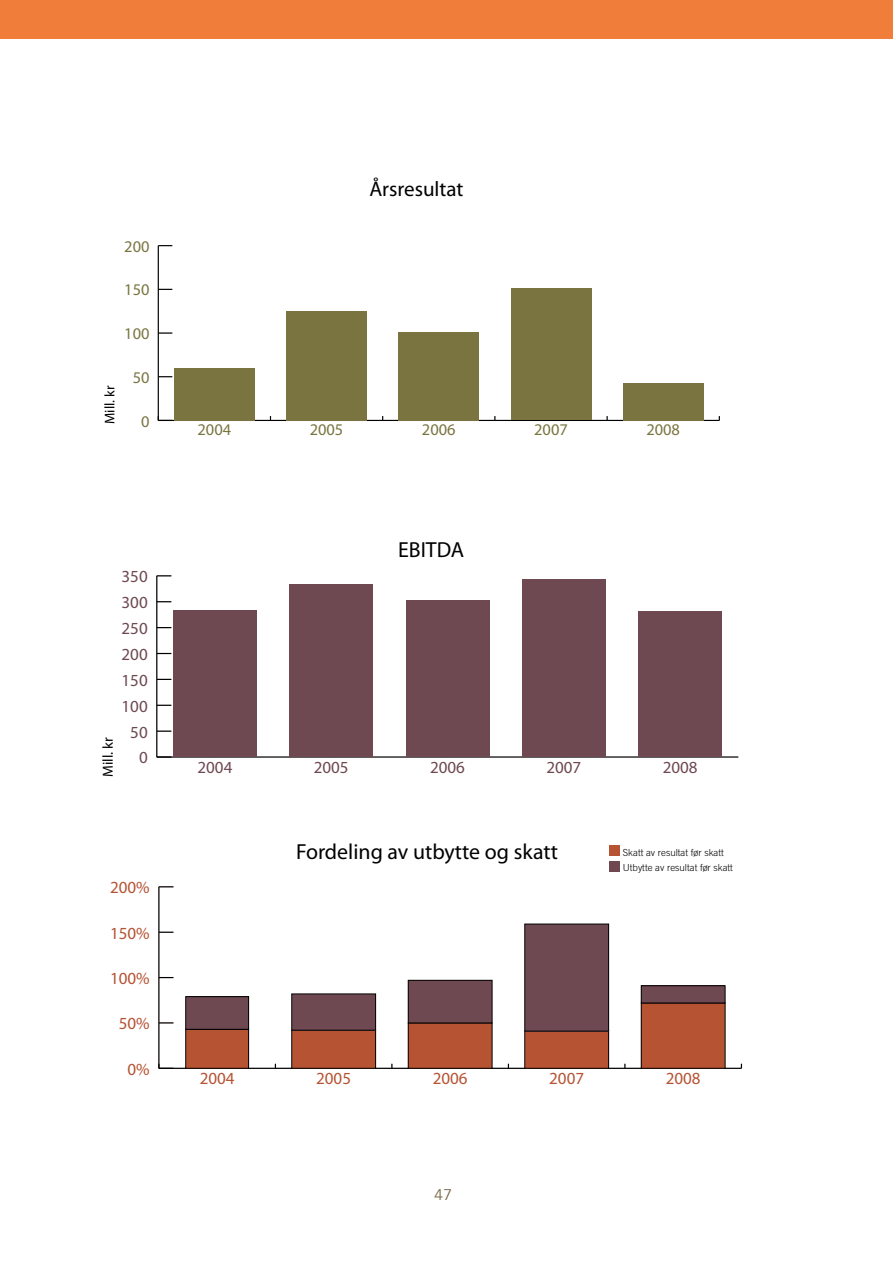
<style>
.page{position:relative;width:893px;height:1263px;background:#fff}
.page>*{position:absolute;margin:0;border:0;box-sizing:border-box;transform-origin:0 0}
.t1{font:21.9px "Myriad Pro";color:#000}
.t2{font:21px "Myriad Pro";color:#000}
.t3{font:16.95px "Myriad Pro";color:#6e4951}
.t4{font:16.95px "Myriad Pro";color:#b65333}
.t5{font:16.35px "Myriad Pro";color:#7a7540}
.t6{font:15px "Trade Gothic";color:#786847}
.t7{font:14.55px "Myriad Pro";letter-spacing:.005em;color:#000}
.t8{font:14.1px "Myriad Pro";letter-spacing:.005em;color:#000}
.t9{font:300 9.75px "Trade Gothic";color:#000}
</style>
<div class="page">
<div style="left:0;top:0;width:893px;height:38px;background:#f07e3a"></div>
<hr style="left:157px;top:756px;width:581px;height:2px;background:#000">
<hr style="left:156px;top:576px;width:1px;height:181px;background:#000">
<svg style="left:157px;top:756px;width:14px;height:2px"></svg>
<svg style="left:157px;top:730px;width:14px;height:2px"></svg>
<svg style="left:157px;top:705px;width:14px;height:1px"></svg>
<svg style="left:157px;top:679px;width:14px;height:1px"></svg>
<svg style="left:157px;top:653px;width:14px;height:1px"></svg>
<svg style="left:157px;top:627px;width:14px;height:1px"></svg>
<svg style="left:157px;top:601px;width:14px;height:1px"></svg>
<svg style="left:157px;top:575px;width:14px;height:1px"></svg>
<div style="left:173px;top:610px;width:84px;height:147px;background:#6e4951"></div>
<div style="left:289px;top:585px;width:84px;height:172px;background:#6e4951"></div>
<div style="left:406px;top:601px;width:83px;height:156px;background:#6e4951"></div>
<div style="left:522px;top:579px;width:84px;height:178px;background:#6e4951"></div>
<div style="left:638px;top:611px;width:84px;height:146px;background:#6e4951"></div>
<hr style="left:159px;top:1068px;width:582px;height:1px;background:#000">
<hr style="left:158px;top:887px;width:2px;height:181px;background:#000">
<svg style="left:158px;top:1064px;width:15px;height:5px"></svg>
<svg style="left:159px;top:1022px;width:14px;height:1px"></svg>
<svg style="left:160px;top:977px;width:13px;height:1px"></svg>
<svg style="left:159px;top:931px;width:14px;height:2px"></svg>
<svg style="left:159px;top:886px;width:14px;height:1px"></svg>
<div style="left:186px;top:1029px;width:63px;height:39px;background:#b65333"></div>
<div style="left:185px;top:1029px;width:64px;height:39px;border:1px solid #000"></div>
<div style="left:292px;top:1030px;width:84px;height:38px;background:#b65333"></div>
<div style="left:291px;top:1030px;width:85px;height:38px;border:1px solid #000"></div>
<div style="left:408px;top:1023px;width:84px;height:45px;background:#b65333"></div>
<div style="left:408px;top:1023px;width:84px;height:45px;border:1px solid #000"></div>
<div style="left:525px;top:1031px;width:84px;height:37px;background:#b65333"></div>
<div style="left:524px;top:1031px;width:85px;height:37px;border:1px solid #000"></div>
<div style="left:641px;top:1003px;width:84px;height:65px;background:#b65333"></div>
<div style="left:641px;top:1003px;width:84px;height:65px;border:1px solid #000"></div>
<div style="left:186px;top:997px;width:63px;height:32px;background:#6e4951"></div>
<div style="left:185px;top:996px;width:64px;height:33px;border:1px solid #000"></div>
<div style="left:292px;top:994px;width:84px;height:36px;background:#6e4951"></div>
<div style="left:291px;top:993px;width:85px;height:37px;border:1px solid #000"></div>
<div style="left:408px;top:980px;width:84px;height:43px;background:#6e4951"></div>
<div style="left:408px;top:980px;width:84px;height:43px;border:1px solid #000"></div>
<div style="left:525px;top:924px;width:84px;height:107px;background:#6e4951"></div>
<div style="left:524px;top:924px;width:85px;height:107px;border:1px solid #000"></div>
<div style="left:641px;top:986px;width:84px;height:17px;background:#6e4951"></div>
<div style="left:641px;top:985px;width:84px;height:18px;border:1px solid #000"></div>
<div style="left:609px;top:845px;width:11px;height:11px;background:#b65333"></div>
<div style="left:609px;top:861px;width:11px;height:11px;background:#6e4951"></div>
<hr style="left:158px;top:420px;width:561px;height:1px;background:#000">
<hr style="left:158px;top:246px;width:1px;height:174px;background:#000">
<svg style="left:158px;top:419px;width:14px;height:2px"></svg>
<svg style="left:158px;top:376px;width:14px;height:1px"></svg>
<svg style="left:158px;top:332px;width:14px;height:2px"></svg>
<svg style="left:158px;top:289px;width:14px;height:1px"></svg>
<svg style="left:158px;top:245px;width:14px;height:1px"></svg>
<div style="left:174px;top:368px;width:81px;height:52px;background:#7a7540"></div>
<div style="left:286px;top:311px;width:81px;height:109px;background:#7a7540"></div>
<div style="left:398px;top:332px;width:81px;height:88px;background:#7a7540"></div>
<div style="left:511px;top:288px;width:80px;height:132px;background:#7a7540"></div>
<div style="left:623px;top:383px;width:81px;height:37px;background:#7a7540"></div>
<h3 class="t5" style="left:124px;top:236px;width:27px">200</h3>
<h3 class="t5" style="left:124px;top:280px;width:27px">150</h3>
<h3 class="t5" style="left:124px;top:324px;width:27px">100</h3>
<h3 class="t8" style="left:101px;top:424px;width:40px;rotate:-90deg">Mill. kr</h3>
<h3 class="t5" style="left:133px;top:367px;width:18px">50</h3>
<h3 class="t5" style="left:141px;top:411px;width:10px">0</h3>
<h3 class="t3" style="left:122px;top:566px;width:28px">350</h3>
<h3 class="t3" style="left:122px;top:592px;width:28px">300</h3>
<h3 class="t3" style="left:122px;top:618px;width:28px">250</h3>
<h3 class="t3" style="left:122px;top:644px;width:28px">200</h3>
<h3 class="t3" style="left:122px;top:670px;width:28px">150</h3>
<h3 class="t7" style="left:99px;top:777px;width:41px;rotate:-90deg">Mill. kr</h3>
<h3 class="t3" style="left:122px;top:695px;width:28px">100</h3>
<h3 class="t3" style="left:130px;top:721px;width:19px">50</h3>
<h3 class="t3" style="left:139px;top:747px;width:10px">0</h3>
<h3 class="t4" style="left:110px;top:877px;width:41px">200%</h3>
<h3 class="t4" style="left:110px;top:922px;width:41px">150%</h3>
<h3 class="t4" style="left:110px;top:968px;width:41px">100%</h3>
<h3 class="t4" style="left:119px;top:1013px;width:32px">50%</h3>
<h3 class="t4" style="left:128px;top:1058px;width:24px">0%</h3>
<h2 class="t2" style="left:369px;top:176px;width:96px">Årsresultat</h2>
<h3 class="t5" style="left:198px;top:420px;width:35px">2004</h3>
<h3 class="t5" style="left:310px;top:420px;width:35px">2005</h3>
<h3 class="t5" style="left:422px;top:420px;width:35px">2006</h3>
<h3 class="t5" style="left:534px;top:420px;width:35px">2007</h3>
<h3 class="t5" style="left:646px;top:420px;width:35px">2008</h3>
<h1 class="t1" style="left:398px;top:536px;width:68px">EBITDA</h1>
<h3 class="t3" style="left:198px;top:756px;width:36px">2004</h3>
<h3 class="t3" style="left:314px;top:756px;width:36px">2005</h3>
<h3 class="t3" style="left:430px;top:756px;width:36px">2006</h3>
<h3 class="t3" style="left:546px;top:756px;width:36px">2007</h3>
<h3 class="t3" style="left:663px;top:756px;width:36px">2008</h3>
<h1 class="t1" style="left:296px;top:838px;width:263px">Fordeling av utbytte og skatt</h1>
<p class="t9" style="left:623px;top:847px;width:102px">Skatt av resultat før skatt</p>
<p class="t9" style="left:623px;top:862px;width:112px">Utbytte av resultat før skatt</p>
<h3 class="t4" style="left:200px;top:1068px;width:36px">2004</h3>
<h3 class="t4" style="left:316px;top:1068px;width:36px">2005</h3>
<h3 class="t4" style="left:433px;top:1068px;width:36px">2006</h3>
<h3 class="t4" style="left:549px;top:1068px;width:36px">2007</h3>
<h3 class="t4" style="left:666px;top:1068px;width:36px">2008</h3>
<h3 class="t6" style="left:434px;top:1186px;width:20px">47</h3>
</div>
